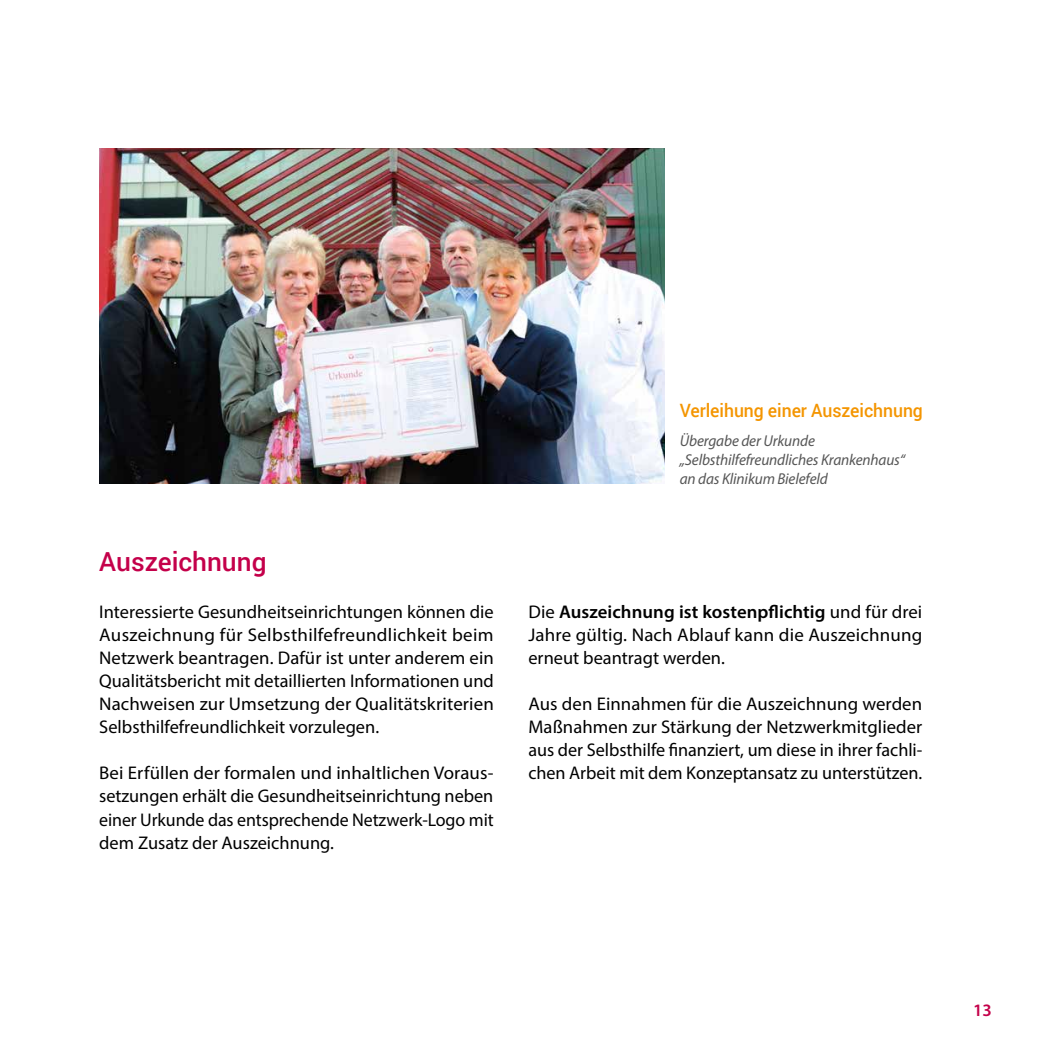
<style>
.page{position:relative;width:1042px;height:1042px;background:#fff}
.page>*{position:absolute;margin:0;border:0;box-sizing:border-box;transform-origin:0 0}
.Subüberschrift{font:500 26.25px "Roboto";color:#c4004a}
.Fließtext{font:18.38px/23.1px "Myriad Pro";color:#000;text-align:justify}
.Subüberschrift_gelb{font:500 18.38px "Roboto";letter-spacing:-.005em;color:#f49500;scale:.96 1}
.t1{font:600 17.5px "Myriad Pro";color:#c4004a}
.Bildunterschrift{font:italic 15.75px/18.9px "Myriad Pro";letter-spacing:-.01em;color:#565656}
.s1{font-weight:600}
</style>
<div class="page">
<img style="left:99px;top:149px;width:566px;height:335px">
<p class="Subüberschrift" style="left:99px;top:543px;width:169px">Auszeichnung</p>
<p class="Fließtext" style="left:99px;top:599px;width:396px">Interessierte Gesundheitseinrichtungen können die Auszeichnung für Selbsthilfefreundlichkeit beim Netzwerk beantragen. Dafür ist unter anderem ein Qualitätsbericht mit detaillierten Informationen und Nachweisen zur Umsetzung der Qualitätskriterien Selbsthilfefreundlichkeit vorzulegen.</p>
<p class="Fließtext" style="left:99px;top:761px;width:396px">Bei Erfüllen der formalen und inhaltlichen Voraus&shy;setzungen erhält die Gesundheitseinrichtung neben einer Urkunde das entsprechende Netzwerk-Logo mit dem Zusatz der Auszeichnung.</p>
<p class="Subüberschrift_gelb" style="left:680px;top:398px;width:255px">Verleihung einer Auszeichnung</p>
<p class="Bildunterschrift" style="left:680px;top:431px;width:227px">Übergabe der Urkunde „Selbsthilfefreundliches Krankenhaus“ an das Klinikum Bielefeld</p>
<p class="Fließtext" style="left:528px;top:599px;width:395px">Die <span class="s1">Auszeichnung ist kostenpflichtig</span> und für drei Jahre gültig. Nach Ablauf kann die Auszeichnung erneut beantragt werden.</p>
<p class="Fließtext" style="left:528px;top:692px;width:395px">Aus den Einnahmen für die Auszeichnung werden Maßnahmen zur Stärkung der Netzwerkmitglieder aus der Selbsthilfe finanziert, um diese in ihrer fachli&shy;chen Arbeit mit dem Konzeptansatz zu unterstützen.</p>
<p class="t1" style="left:973px;top:999px;width:20px">13</p>
</div>
